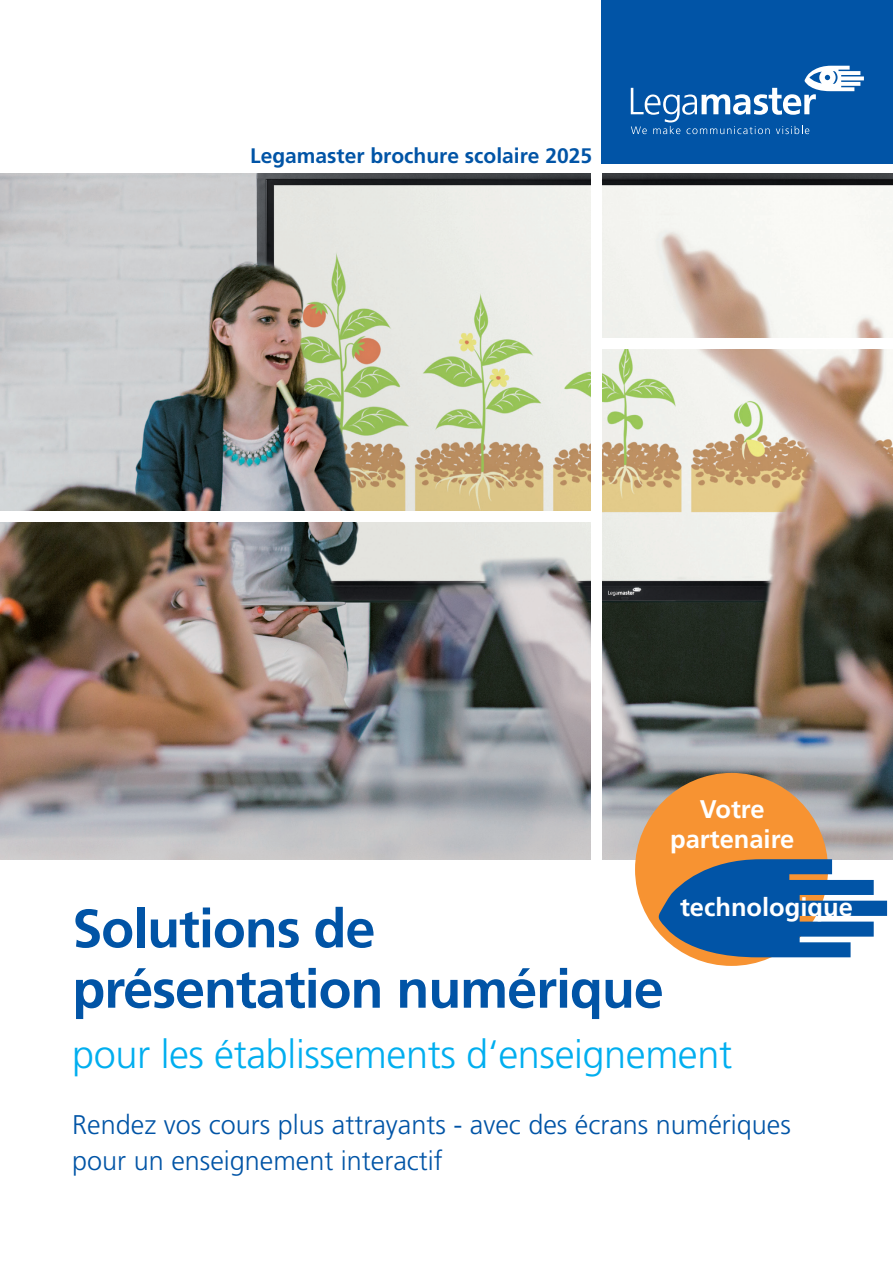
<style>
.page{position:relative;width:893px;height:1263px;background:#fff}
.page>*{position:absolute;margin:0;border:0;box-sizing:border-box;transform-origin:0 0}
.t1{font:700 54px/60.3px "Frutiger LT Std";letter-spacing:-.02em;color:#0154a6}
.t2{font:300 39.75px "Frutiger LT Std";letter-spacing:-.01em;color:#00aeef}
.t3{font:300 27px/36px "Frutiger LT Std";color:#0154a6}
.t4{font:700 25.5px/30.6px "Frutiger LT Std";color:#fff;text-align:center}
.t5{font:700 21px "Frutiger LT Std";color:#0154a6}
</style>
<div class="page">
<img style="left:0;top:174px;width:893px;height:685px">
<div style="left:602px;top:0;width:291px;height:163px;background:#0154a6"></div>
<svg style="left:631px;top:66px;width:233px;height:68px"></svg>
<div style="left:591px;top:169px;width:11px;height:698px;background:#fff"></div>
<div style="left:602px;top:338px;width:291px;height:11px;background:#fff"></div>
<div style="left:0;top:511px;width:596px;height:11px;background:#fff"></div>
<div style="left:635px;top:773px;width:193px;height:193px;background:#f79332;border-radius:50%"></div>
<svg style="left:658px;top:859px;width:229px;height:98px"></svg>
<p class="t5" style="left:250px;top:144px;width:343px">Legamaster brochure scolaire 2025</p>
<p class="t4" style="left:670px;top:794px;width:126px">Votre partenaire</p>
<p class="t4" style="left:680px;top:892px;width:174px">technologique</p>
<h1 class="t1" style="left:72px;top:899px;width:593px">Solutions de présentation numérique</h1>
<h2 class="t2" style="left:72px;top:1032px;width:661px">pour les établissements d‘enseignement</h2>
<p class="t3" style="left:72px;top:1107px;width:720px">Rendez vos cours plus attrayants - avec des écrans numériques pour un enseignement interactif</p>
</div>
